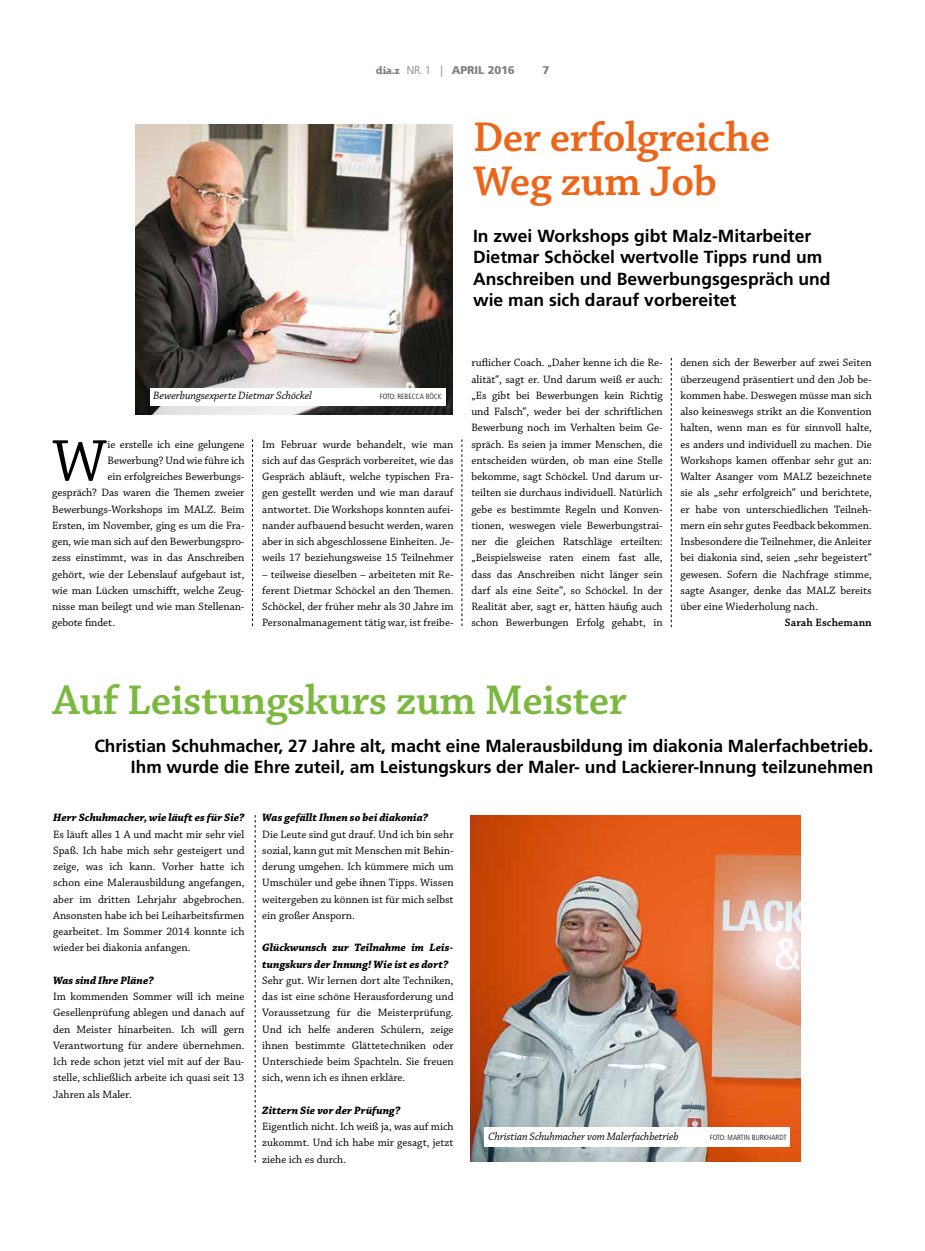
<style>
.page{position:relative;width:925px;height:1251px;background:#fff}
.page>*{position:absolute;margin:0;border:0;box-sizing:border-box;transform-origin:0 0}
.t1{font:61.25px "Chaparral Pro";color:#000}
.t2{font:600 43.75px "Chaparral Pro";letter-spacing:-.01em;color:#7bb83e}
.t3{font:600 43.75px/43.8px "Chaparral Pro";letter-spacing:-.01em;color:#ec6519}
.t4{font:700 17.5px/21.2px "Frutiger LT Std";color:#000}
.t5{font:11.25px/16.2px "Chaparral Pro";color:#000;text-align:justify}
.t6{font:italic 700 11.25px/16.2px "Chaparral Pro";color:#000}
.t7{font:italic 11.25px "Chaparral Pro";letter-spacing:-.01em;color:#000}
.t8{font:900 11.25px "Frutiger LT Std";letter-spacing:-.01em;color:#818084}
.t9{font:600 11.25px "Chaparral Pro";letter-spacing:.01em;color:#000}
.t10{font:300 condensed 7.5px "Frutiger LT Std";color:#000}
.s1{font-family:"Triplex Serif Extra Bold Oldstyle";font-weight:400}
.s2{font-weight:300}
</style>
<div class="page">
<svg style="left:252px;top:439px;width:1px;height:187px"></svg>
<img style="left:136px;top:124px;width:317px;height:291px">
<div style="left:150px;top:388px;width:296px;height:18px;background:#fff"></div>
<img style="left:470px;top:815px;width:331px;height:346px">
<div style="left:485px;top:1127px;width:305px;height:19px;background:#fff"></div>
<svg style="left:255px;top:815px;width:1px;height:347px"></svg>
<svg style="left:462px;top:439px;width:1px;height:187px"></svg>
<svg style="left:671px;top:358px;width:1px;height:269px"></svg>
<p class="t8" style="left:376px;top:63px;width:141px"><span class="s1">dia.z</span> <span class="s2">NR. 1 |</span> APRIL 2016</p>
<p class="t8" style="left:542px;top:63px;width:8px">7</p>
<h2 class="t3" style="left:473px;top:116px;width:299px">Der erfolgreiche<br>Weg zum Job</h2>
<h3 class="t4" style="left:473px;top:226px;width:359px">In zwei Workshops gibt Malz-Mitarbeiter Dietmar Schöckel wertvolle Tipps rund um Anschreiben und Bewerbungsgespräch und wie man sich darauf vorbereitet</h3>
<p class="t7" style="left:153px;top:389px;width:160px">Bewerbungsexperte Dietmar Schöckel</p>
<p class="t10" style="left:380px;top:392px;width:63px">FOTO: REBECCA BÖCK</p>
<h1 class="t1" style="left:52px;top:427px;width:55px">W</h1>
<p class="t5" style="left:108px;top:436px;width:138px">ie erstelle ich eine gelungene</p>
<p class="t5" style="left:108px;top:453px;width:138px">Bewerbung? Und wie führe ich</p>
<p class="t5" style="left:108px;top:469px;width:138px">ein erfolgreiches Bewerbungs-</p>
<p class="t5" style="left:52px;top:485px;width:194px">gespräch? Das waren die Themen zweier</p>
<p class="t5" style="left:52px;top:501px;width:194px">Bewerbungs-Workshops im MALZ. Beim</p>
<p class="t5" style="left:52px;top:518px;width:194px">Ersten, im November, ging es um die Fra-</p>
<p class="t5" style="left:52px;top:534px;width:194px">gen, wie man sich auf den Bewerbungspro-</p>
<p class="t5" style="left:52px;top:550px;width:194px">zess einstimmt, was in das Anschreiben</p>
<p class="t5" style="left:52px;top:566px;width:194px">gehört, wie der Lebenslauf aufgebaut ist,</p>
<p class="t5" style="left:52px;top:583px;width:194px">wie man Lücken umschifft, welche Zeug-</p>
<p class="t5" style="left:52px;top:599px;width:194px">nisse man beilegt und wie man Stellenan-</p>
<p class="t5" style="left:52px;top:615px;width:64px">gebote findet.</p>
<p class="t5" style="left:262px;top:436px;width:193px">Im Februar wurde behandelt, wie man sich auf das Gespräch vorbereitet, wie das Gespräch abläuft, welche typischen Fra&shy;gen gestellt werden und wie man darauf antwortet. Die Workshops konnten aufei&shy;nander aufbauend besucht werden, waren aber in sich abgeschlossene Einheiten. Je&shy;weils 17 beziehungsweise 15 Teilnehmer</p>
<p class="t5" style="left:262px;top:566px;width:193px">– teilweise dieselben – arbeiteten mit Re&shy;ferent Dietmar Schöckel an den Themen.<br>Schöckel, der früher mehr als 30 Jahre im Personalmanagement tätig war, ist freibe-</p>
<p class="t5" style="left:471px;top:355px;width:193px">ruflicher Coach. „Daher kenne ich die Re&shy;alität“, sagt er. Und darum weiß er auch: „Es gibt bei Bewerbungen kein Richtig und Falsch“, weder bei der schriftlichen Bewerbung noch im Verhalten beim Ge&shy;spräch. Es seien ja immer Menschen, die entscheiden würden, ob man eine Stelle bekomme, sagt Schöckel. Und darum ur&shy;teilten sie durchaus individuell. Natürlich gebe es bestimmte Regeln und Konven&shy;tionen, weswegen viele Bewerbungstrai&shy;ner die gleichen Ratschläge erteilten: „Beispielsweise raten einem fast alle, dass das Anschreiben nicht länger sein darf als eine Seite“, so Schöckel. In der Realität aber, sagt er, hätten häufig auch schon Bewerbungen Erfolg gehabt, in</p>
<p class="t5" style="left:680px;top:355px;width:193px">denen sich der Bewerber auf zwei Seiten überzeugend präsentiert und den Job be&shy;kommen habe. Deswegen müsse man sich also keineswegs strikt an die Konvention halten, wenn man es für sinnvoll halte, es anders und individuell zu machen. Die Workshops kamen offenbar sehr gut an:<br>Walter Asanger vom MALZ bezeichnete sie als „sehr erfolgreich“ und berichtete, er habe von unterschiedlichen Teilneh&shy;mern ein sehr gutes Feedback bekommen.<br>Insbesondere die Teilnehmer, die Anleiter bei diakonia sind, seien „sehr begeistert“ gewesen. Sofern die Nachfrage stimme, sagte Asanger, denke das MALZ bereits über eine Wiederholung nach.</p>
<p class="t9" style="left:785px;top:616px;width:88px">Sarah Eschemann</p>
<h2 class="t2" style="left:53px;top:675px;width:575px">Auf Leistungskurs zum Meister</h2>
<h3 class="t4" style="left:94px;top:735px;width:780px;text-align:right">Christian Schuhmacher, 27 Jahre alt, macht eine Malerausbildung im diakonia Malerfachbetrieb.<br>Ihm wurde die Ehre zuteil, am Leistungskurs der Maler- und Lackierer-Innung teilzunehmen</h3>
<p class="t6" style="left:53px;top:810px;width:193px">Herr Schuhmacher, wie läuft es für Sie?</p>
<p class="t5" style="left:53px;top:826px;width:193px">Es läuft alles 1 A und macht mir sehr viel Spaß. Ich habe mich sehr gesteigert und zeige, was ich kann. Vorher hatte ich schon eine Malerausbildung angefangen, aber im dritten Lehrjahr abgebrochen.<br>Ansonsten habe ich bei Leiharbeitsfirmen gearbeitet. Im Sommer 2014 konnte ich wieder bei diakonia anfangen.</p>
<p class="t6" style="left:53px;top:973px;width:102px">Was sind Ihre Pläne?</p>
<p class="t5" style="left:53px;top:989px;width:193px">Im kommenden Sommer will ich meine Gesellenprüfung ablegen und danach auf den Meister hinarbeiten. Ich will gern Verantwortung für andere übernehmen.<br>Ich rede schon jetzt viel mit auf der Bau&shy;stelle, schließlich arbeite ich quasi seit 13<br>Jahren als Maler.</p>
<p class="t6" style="left:262px;top:810px;width:167px">Was gefällt Ihnen so bei diakonia?</p>
<p class="t5" style="left:262px;top:826px;width:193px">Die Leute sind gut drauf. Und ich bin sehr sozial, kann gut mit Menschen mit Behin&shy;derung umgehen. Ich kümmere mich um Umschüler und gebe ihnen Tipps. Wissen weitergeben zu können ist für mich selbst ein großer Ansporn.</p>
<p class="t6" style="left:262px;top:940px;width:192px">Glückwunsch zur Teilnahme im Leis&shy;tungskurs der Innung! Wie ist es dort?</p>
<p class="t5" style="left:262px;top:972px;width:193px">Sehr gut. Wir lernen dort alte Techniken, das ist eine schöne Herausforderung und Voraussetzung für die Meisterprüfung.<br>Und ich helfe anderen Schülern, zeige ihnen bestimmte Glättetechniken oder Unterschiede beim Spachteln. Sie freuen sich, wenn ich es ihnen erkläre.</p>
<p class="t6" style="left:262px;top:1103px;width:139px">Zittern Sie vor der Prüfung?</p>
<p class="t5" style="left:262px;top:1119px;width:193px">Eigentlich nicht. Ich weiß ja, was auf mich zukommt. Und ich habe mir gesagt, jetzt ziehe ich es durch.</p>
<p class="t7" style="left:488px;top:1130px;width:192px">Christian Schuhmacher vom Malerfachbetrieb</p>
<p class="t10" style="left:710px;top:1133px;width:79px">FOTO: MARTIN BURKHARDT</p>
</div>
